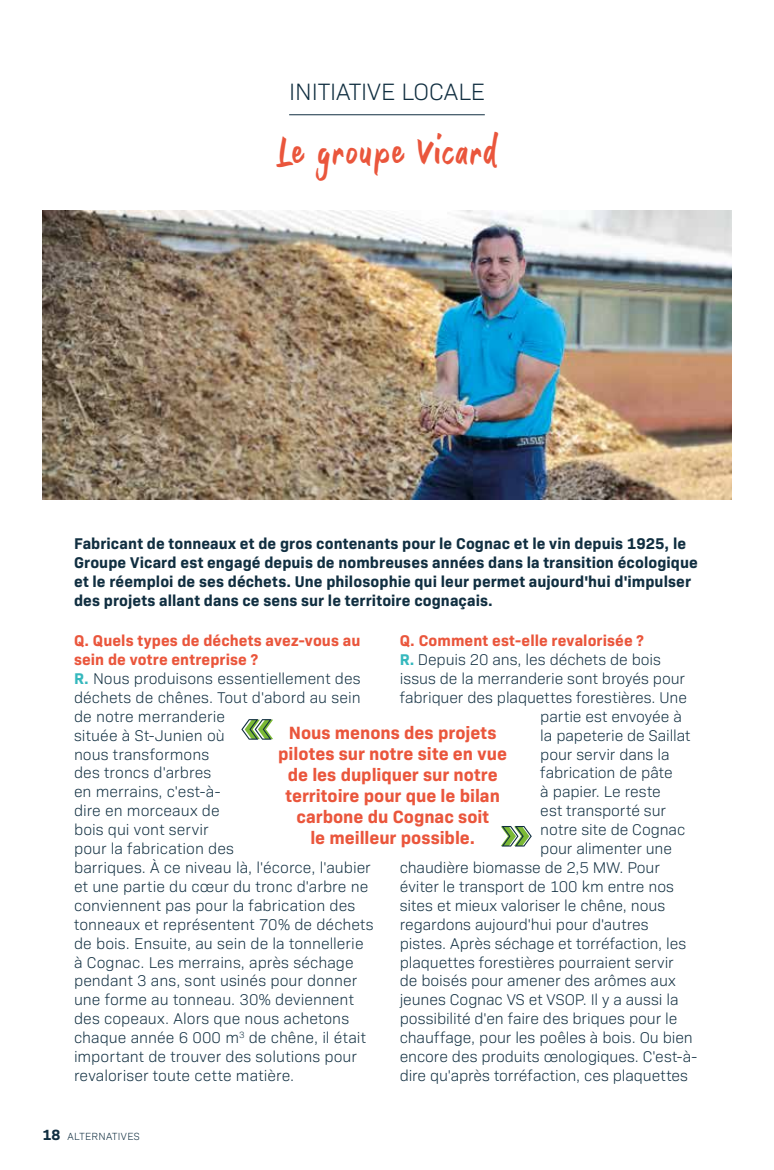
<style>
.page{position:relative;width:774px;height:1170px;background:#fff}
.page>*{position:absolute;margin:0;border:0;box-sizing:border-box;transform-origin:0 0}
.t1{font:44.1px "Gultan Bonte";letter-spacing:.05em;color:#ea563c;scale:.95 1}
.t2{font:300 24px "Bio Sans";color:#112f41}
.t3{font:700 18px/21px "Bio Sans";color:#ea563c;text-align:center}
.t4{font:300 15.75px/18.9px "Bio Sans";color:#112f41}
.t5{font:700 15.75px/18.9px "Bio Sans";letter-spacing:.005em;color:#112f41}
.t6{font:700 15.75px "Bio Sans";letter-spacing:.005em;color:#ea563c}
.t7{font:300 10.5px "Bio Sans";letter-spacing:.035em;color:#112f41}
.s1{font-weight:700;color:#ea563c}
.s2{font-weight:700;color:#35b8bd}
.s3{font-weight:700;font-size:15px}
</style>
<div class="page">
<img style="left:43px;top:210px;width:688px;height:290px">
<hr style="left:289px;top:114px;width:196px;height:1px;background:#112f41">
<svg style="left:241px;top:719px;width:32px;height:20px"></svg>
<svg style="left:501px;top:826px;width:31px;height:20px"></svg>
<h2 class="t2" style="left:289px;top:74px;width:197px">INITIATIVE LOCALE</h2>
<h1 class="t1" style="left:277px;top:125px;width:232px">Le groupe Vicard</h1>
<p class="t5" style="left:74px;top:533px;width:625px">Fabricant de tonneaux et de gros contenants pour le Cognac et le vin depuis 1925, le Groupe Vicard est engagé depuis de nombreuses années dans la transition écologique et le réemploi de ses déchets. Une philosophie qui leur permet aujourd'hui d'impulser des projets allant dans ce sens sur le territoire cognaçais.</p>
<p class="t4" style="left:74px;top:630px;width:301px"><span class="s1">Q. Quels types de déchets avez-vous au sein de votre entreprise ?<br></span><span class="s2">R.</span> Nous produisons essentiellement des déchets de chênes. Tout d'abord au sein de notre merranderie<br>située à St-Junien où<br>nous transformons<br>des troncs d'arbres<br>en merrains, c'est-à-<br>dire en morceaux de<br>bois qui vont servir<br>pour la fabrication des<br>barriques. À ce niveau là, l'écorce, l'aubier et une partie du cœur du tronc d'arbre ne conviennent pas pour la fabrication des tonneaux et représentent 70% de déchets de bois. Ensuite, au sein de la tonnellerie à Cognac. Les merrains, après séchage pendant 3 ans, sont usinés pour donner une forme au tonneau. 30% deviennent des copeaux. Alors que nous achetons chaque année 6 000 m<sup>3</sup> de chêne, il était important de trouver des solutions pour revaloriser toute cette matière.</p>
<p class="t6" style="left:400px;top:628px;width:246px">Q. Comment est-elle revalorisée ?</p>
<p class="t4" style="left:400px;top:649px;width:263px"><span class="s2">R.</span> Depuis 20 ans, les déchets de bois</p>
<p class="t4" style="left:400px;top:667px;width:287px">issus de la merranderie sont broyés pour</p>
<p class="t4" style="left:400px;top:686px;width:289px">fabriquer des plaquettes forestières. Une</p>
<p class="t4" style="left:540px;top:705px;width:143px">partie est envoyée à</p>
<p class="t4" style="left:540px;top:724px;width:152px">la papeterie de Saillat</p>
<p class="t4" style="left:540px;top:743px;width:131px">pour servir dans la</p>
<p class="t4" style="left:540px;top:762px;width:134px">fabrication de pâte</p>
<p class="t4" style="left:540px;top:781px;width:122px">à papier. Le reste</p>
<p class="t4" style="left:540px;top:800px;width:127px">est transporté sur</p>
<p class="t4" style="left:540px;top:819px;width:146px">notre site de Cognac</p>
<p class="t4" style="left:540px;top:838px;width:133px">pour alimenter une</p>
<p class="t4" style="left:400px;top:856px;width:262px">chaudière biomasse de 2,5 MW. Pour</p>
<p class="t4" style="left:400px;top:875px;width:276px">éviter le transport de 100 km entre nos</p>
<p class="t4" style="left:400px;top:894px;width:267px">sites et mieux valoriser le chêne, nous</p>
<p class="t4" style="left:400px;top:913px;width:250px">regardons aujourd'hui pour d'autres</p>
<p class="t4" style="left:400px;top:932px;width:288px">pistes. Après séchage et torréfaction, les</p>
<p class="t4" style="left:400px;top:951px;width:275px">plaquettes forestières pourraient servir</p>
<p class="t4" style="left:400px;top:970px;width:277px">de boisés pour amener des arômes aux</p>
<p class="t4" style="left:400px;top:989px;width:280px">jeunes Cognac VS et VSOP. Il y a aussi la</p>
<p class="t4" style="left:400px;top:1008px;width:279px">possibilité d'en faire des briques pour le</p>
<p class="t4" style="left:400px;top:1027px;width:295px">chauffage, pour les poêles à bois. Ou bien</p>
<p class="t4" style="left:400px;top:1045px;width:299px">encore des produits œnologiques. C'est-à-</p>
<p class="t4" style="left:400px;top:1064px;width:290px">dire qu'après torréfaction, ces plaquettes</p>
<p class="t3" style="left:278px;top:720px;width:230px">Nous menons des projets pilotes sur notre site en vue de les dupliquer sur notre territoire pour que le bilan carbone du Cognac soit<br>le meilleur possible.</p>
<p class="t7" style="left:43px;top:1128px;width:99px"><span class="s3">18</span> ALTERNATIVES</p>
</div>
